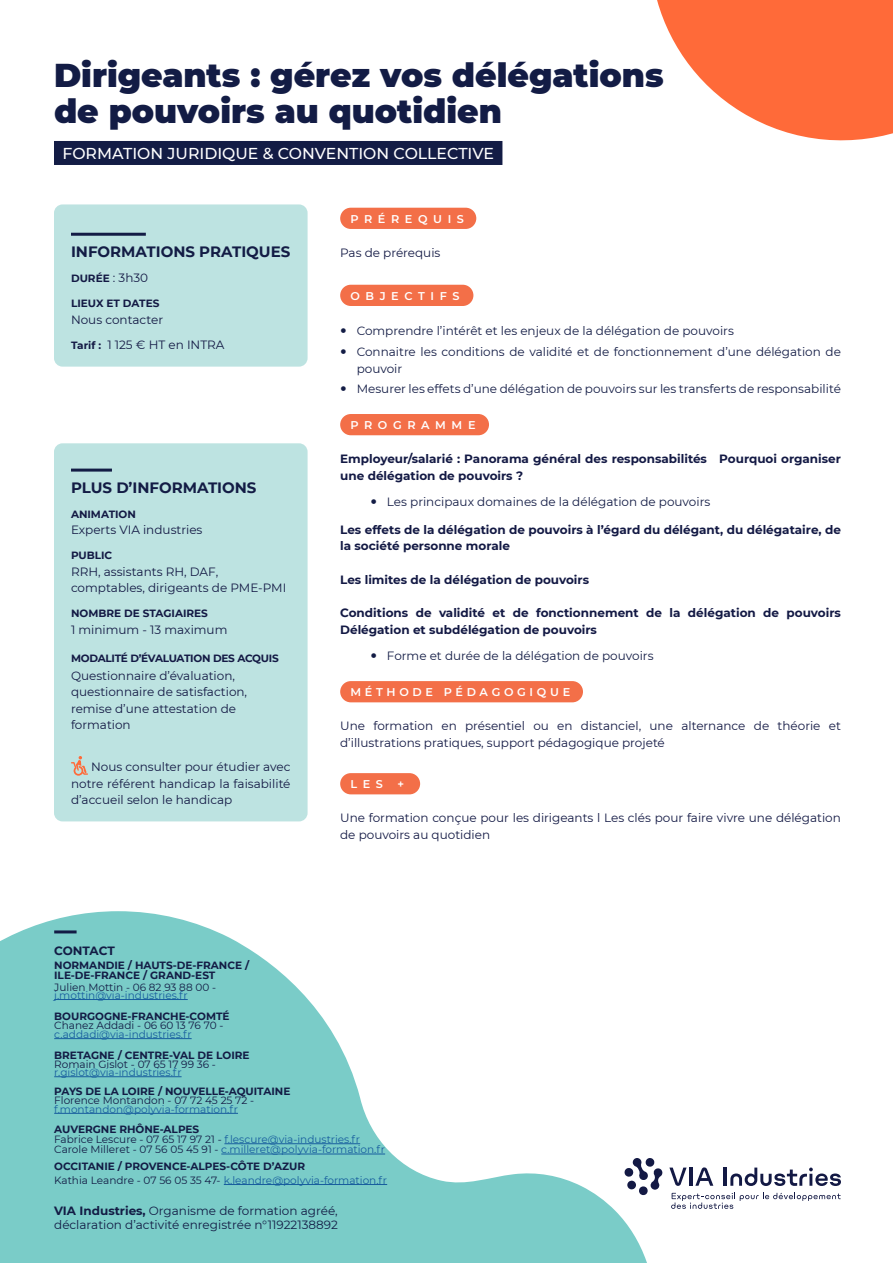
<style>
.page{position:relative;width:893px;height:1263px;background:#fff}
.page>*{position:absolute;margin:0;border:0;box-sizing:border-box;transform-origin:0 0}
.t1{font:900 33px "Montserrat";color:#131c45}
.t2{font:500 15.75px "Montserrat";color:#fff}
.t3{font:700 15px "Montserrat";color:#131c45}
.intro_et_contenus{font:12px/16.5px "Montserrat";color:#131944}
.t4{font:12px/14.4px "Montserrat";color:#131c45}
.intro_et_contenus-2{font:700 12px/16.5px "Montserrat";color:#131944}
.t5{font:700 12px "Montserrat";letter-spacing:-.01em;color:#131c45}
.t6{font:600 11.25px "Montserrat";letter-spacing:.495em;color:#fff}
.t7{font:600 11.25px "Montserrat";letter-spacing:.33em;color:#fff}
.t8{font:10.5px/10.2px "Montserrat";color:#175d9e}
.t9{font:700 10.5px/10.2px "Montserrat";color:#131c45}
.intro_et_contenus-3{font:700 10.5px "Montserrat";color:#131944}
.t10{font:10.5px "Montserrat";color:#131944}
.t11{font:10.5px "Montserrat";color:#131c45}
.intro_et_contenus-4{font:700 10.5px "Montserrat";letter-spacing:-.025em;color:#131944}
.s1{font-weight:400;font-size:12px}
.s2{font-weight:700;font-size:10.5px}
.s3{font-weight:700;color:#131c45}
.s4{color:#131c45}
.s5{font-weight:400}
.s6{font-weight:400;color:#175d9e}
.s7{font-weight:700}
</style>
<div class="page">
<svg style="left:0;top:911px;width:647px;height:352px;fill:#7accc8"></svg>
<hr style="left:54px;top:930px;width:23px;height:3px;background:#131c45">
<hr style="left:54px;top:999px;width:134px;height:1px;background:#175d9e">
<hr style="left:54px;top:1038px;width:138px;height:1px;background:#175d9e">
<hr style="left:54px;top:1076px;width:128px;height:1px;background:#175d9e">
<hr style="left:54px;top:1113px;width:184px;height:1px;background:#175d9e">
<hr style="left:224px;top:1143px;width:136px;height:1px;background:#175d9e">
<hr style="left:221px;top:1154px;width:164px;height:1px;background:#175d9e">
<hr style="left:224px;top:1184px;width:163px;height:1px;background:#175d9e">
<div style="left:54px;top:141px;width:448px;height:24px;background:#131c45"></div>
<svg style="left:657px;top:0;width:236px;height:141px"></svg>
<svg style="left:671px;top:1193px;width:170px;height:16px"></svg>
<svg style="left:624px;top:1157px;width:39px;height:38px"></svg>
<svg style="left:669px;top:1167px;width:18px;height:19px"></svg>
<hr style="left:689px;top:1167px;width:3px;height:19px;background:#131944">
<svg style="left:695px;top:1167px;width:18px;height:19px"></svg>
<hr style="left:723px;top:1167px;width:3px;height:19px;background:#131944">
<svg style="left:730px;top:1167px;width:111px;height:19px"></svg>
<div style="left:340px;top:208px;width:136px;height:21px;background:#f36f48;border-radius:11px"></div>
<div style="left:340px;top:285px;width:133px;height:21px;background:#f36f48;border-radius:11px"></div>
<div style="left:340px;top:414px;width:149px;height:21px;background:#f36f48;border-radius:11px"></div>
<div style="left:340px;top:681px;width:243px;height:21px;background:#f36f48;border-radius:11px"></div>
<div style="left:340px;top:773px;width:80px;height:21px;background:#f36f48;border-radius:11px"></div>
<div style="left:54px;top:443px;width:254px;height:378px;background:#bde3e1;border-radius:9px"></div>
<hr style="left:71px;top:469px;width:41px;height:3px;background:#131c45">
<svg style="left:71px;top:756px;width:17px;height:20px"></svg>
<div style="left:54px;top:204px;width:254px;height:163px;background:#bde3e1;border-radius:9px"></div>
<hr style="left:71px;top:233px;width:75px;height:3px;background:#131c45">
<p class="t1" style="left:54px;top:50px;width:611px">Dirigeants : gérez vos délégations</p>
<p class="t1" style="left:54px;top:86px;width:449px">de pouvoirs au quotidien</p>
<p class="t2" style="left:63px;top:142px;width:433px">FORMATION JURIDIQUE &amp; CONVENTION COLLECTIVE</p>
<p class="t3" style="left:71px;top:241px;width:221px">INFORMATIONS PRATIQUES</p>
<p class="intro_et_contenus-3" style="left:71px;top:271px;width:79px">DURÉE <span class="s1">: 3h30</span></p>
<p class="intro_et_contenus-3" style="left:71px;top:296px;width:90px">LIEUX ET DATES</p>
<p class="intro_et_contenus" style="left:71px;top:311px;width:94px">Nous contacter</p>
<p class="intro_et_contenus" style="left:71px;top:336px;width:155px"><span class="s2">Tarif :</span> 1 125 € HT en INTRA</p>
<p class="t3" style="left:71px;top:477px;width:187px">PLUS D’INFORMATIONS</p>
<p class="intro_et_contenus-3" style="left:71px;top:507px;width:66px">ANIMATION</p>
<p class="intro_et_contenus" style="left:71px;top:521px;width:133px">Experts VIA industries</p>
<p class="intro_et_contenus-3" style="left:71px;top:548px;width:43px">PUBLIC</p>
<p class="intro_et_contenus" style="left:71px;top:563px;width:217px">RRH, assistants RH, DAF, comptables, dirigeants de PME-PMI</p>
<p class="intro_et_contenus-3" style="left:71px;top:606px;width:138px">NOMBRE DE STAGIAIRES</p>
<p class="intro_et_contenus" style="left:71px;top:621px;width:158px">1 minimum - 13 maximum</p>
<p class="intro_et_contenus-4" style="left:71px;top:651px;width:209px">MODALITÉ D’ÉVALUATION DES ACQUIS</p>
<p class="intro_et_contenus" style="left:71px;top:667px;width:178px">Questionnaire d’évaluation, questionnaire de satisfaction, remise d’une attestation de formation</p>
<p class="intro_et_contenus" style="left:71px;top:758px;width:221px;text-align:justify;text-indent:20px">Nous consulter pour étudier avec notre référent handicap la faisabilité d’accueil selon le handicap</p>
<p class="t6" style="left:350px;top:211px;width:115px">PRÉREQUIS</p>
<p class="intro_et_contenus" style="left:340px;top:244px;width:102px">Pas de prérequis</p>
<p class="t6" style="left:350px;top:288px;width:111px">OBJECTIFS</p>
<p class="t4" style="left:357px;top:323px;width:379px">Comprendre l’intérêt et les enjeux de la délégation de pouvoirs</p>
<p class="t4" style="left:357px;top:343px;width:486px;line-height:16.5px">Connaitre les conditions de validité et de fonctionnement d’une délégation de pouvoir</p>
<p class="t4" style="left:357px;top:381px;width:486px">Mesurer les effets d’une délégation de pouvoirs sur les transferts de responsabilité</p>
<p class="t6" style="left:350px;top:417px;width:127px">PROGRAMME</p>
<p class="intro_et_contenus-2" style="left:340px;top:450px;width:502px">Employeur/salarié : Panorama général des responsabilités Pourquoi organiser une délégation de pouvoirs ?</p>
<p class="t4" style="left:387px;top:494px;width:325px">Les principaux domaines de la délégation de pouvoirs</p>
<p class="intro_et_contenus-2" style="left:340px;top:521px;width:502px">Les effets de la délégation de pouvoirs à l’égard du délégant, du délégataire, de la société personne morale</p>
<p class="intro_et_contenus-2" style="left:340px;top:571px;width:250px">Les limites de la délégation de pouvoirs</p>
<p class="intro_et_contenus-2" style="left:340px;top:604px;width:502px">Conditions de validité et de fonctionnement de la délégation de pouvoirs<br>Délégation et subdélégation de pouvoirs</p>
<p class="t4" style="left:387px;top:648px;width:268px">Forme et durée de la délégation de pouvoirs</p>
<p class="t7" style="left:350px;top:684px;width:221px">MÉTHODE PÉDAGOGIQUE</p>
<p class="intro_et_contenus" style="left:340px;top:717px;width:502px">Une formation en présentiel ou en distanciel, une alternance de théorie et d’illustrations pratiques, support pédagogique projeté</p>
<p class="t6" style="left:350px;top:776px;width:34px">LES</p>
<p class="t6" style="left:397px;top:776px;width:8px">+</p>
<p class="intro_et_contenus" style="left:340px;top:809px;width:502px">Une formation conçue pour les dirigeants l Les clés pour faire vivre une délégation de pouvoirs au quotidien</p>
<p class="t5" style="left:54px;top:942px;width:62px">CONTACT</p>
<p class="t9" style="left:54px;top:960px;width:197px">NORMANDIE / HAUTS-DE-FRANCE /<br>ILE-DE-FRANCE / GRAND-EST</p>
<p class="t11" style="left:54px;top:980px;width:163px">Julien Mottin - 06 82 93 88 00 -</p>
<p class="t8" style="left:54px;top:989px;width:135px">j.mottin@via-industries.fr</p>
<p class="t9" style="left:54px;top:1010px;width:177px">BOURGOGNE-FRANCHE-COMTÉ</p>
<p class="t11" style="left:54px;top:1018px;width:171px">Chanez Addadi - 06 60 13 76 70 -</p>
<p class="t8" style="left:54px;top:1029px;width:139px">c.addadi@via-industries.fr</p>
<p class="t9" style="left:54px;top:1050px;width:197px">BRETAGNE / CENTRE-VAL DE LOIRE</p>
<p class="t10" style="left:54px;top:1057px;width:163px">Romain Gislot - 07 65 17 99 36 -</p>
<p class="t8" style="left:54px;top:1067px;width:129px">r.gislot@via-industries.fr</p>
<p class="t9" style="left:54px;top:1085px;width:238px">PAYS DE LA LOIRE / NOUVELLE-AQUITAINE</p>
<p class="t10" style="left:54px;top:1092px;width:202px">Florence Montandon - 07 72 45 25 72 -</p>
<p class="t8" style="left:54px;top:1103px;width:185px">f.montandon@polyvia-formation.fr</p>
<p class="t8" style="left:54px;top:1123px;width:332px"><span class="s3">AUVERGNE RHÔNE-ALPES<br></span><span class="s4">Fabrice Lescure - 07 65 17 97 21 -</span> f.lescure@via-industries.fr<br><span class="s4">Carole Milleret - 07 56 05 45 91 -</span> c.milleret@polyvia-formation.fr</p>
<p class="t9" style="left:54px;top:1159px;width:334px;line-height:13.2px">OCCITANIE / PROVENCE-ALPES-CÔTE D’AZUR<br><span class="s5">Kathia Leandre - 07 56 05 35 47-</span> <span class="s6">k.leandre@polyvia-formation.fr</span></p>
<p class="t4" style="left:54px;top:1203px;width:285px"><span class="s7">VIA Industries,</span> Organisme de formation agréé, déclaration d’activité enregistrée n°11922138892</p>
</div>
